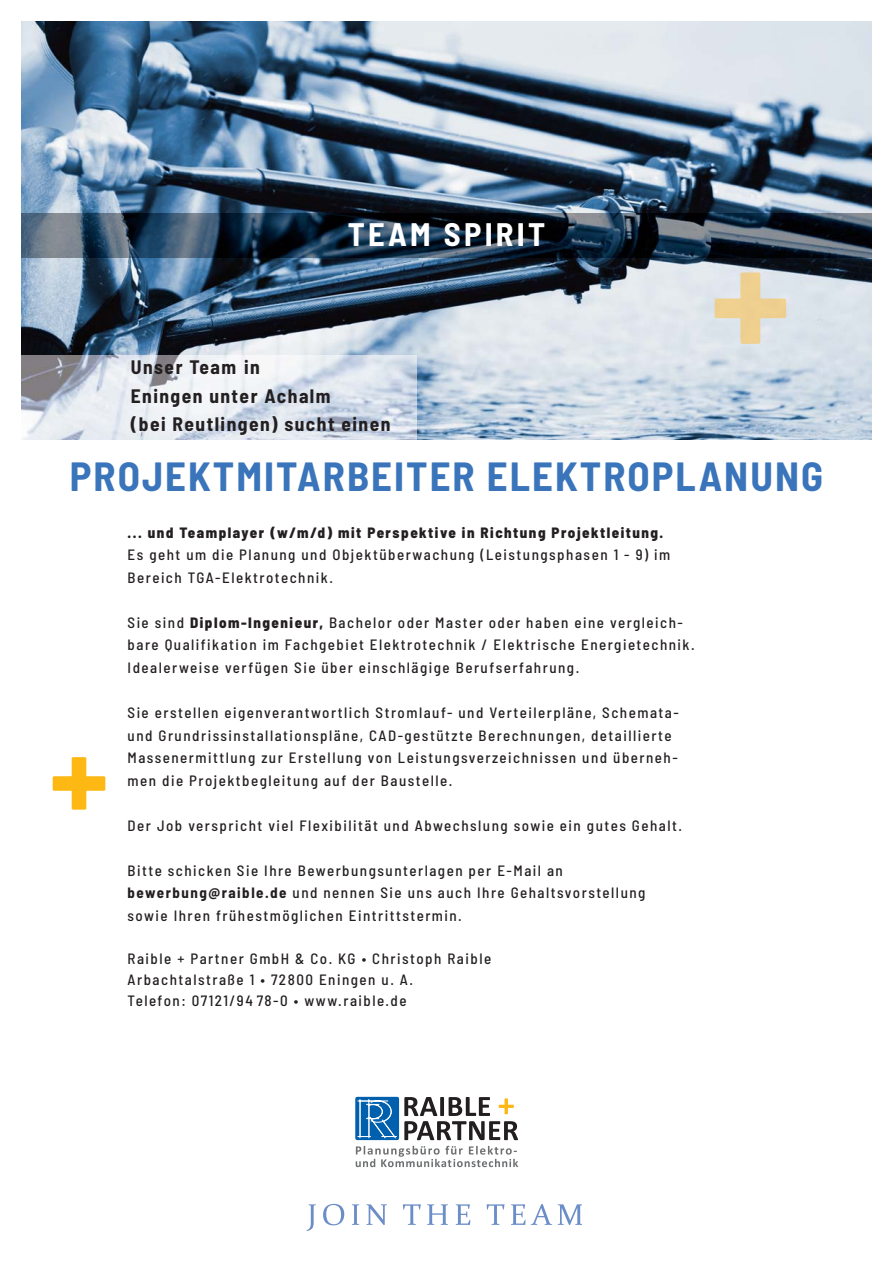
<style>
.page{position:relative;width:893px;height:1276px;background:#fff}
.page>*{position:absolute;margin:0;border:0;box-sizing:border-box;transform-origin:0 0}
.t1{font:700 semi-condensed 128.4px "Barlow";color:#fdb813}
.t2{font:700 semi-condensed 40.8px "Barlow";letter-spacing:.05em;color:#3a74ba}
.t3{font:700 semi-condensed 32.55px "Barlow";letter-spacing:.1em;color:#fff}
.t4{font:700 semi-condensed 19.5px/28.5px "Barlow";letter-spacing:.075em;color:#231f20}
.t5{font:500 semi-condensed 15px/22.5px "Barlow";letter-spacing:.1em;color:#231f20}
.t6{font:800 semi-condensed 15px "Barlow";letter-spacing:.1em;color:#231f20}
.s1{font-weight:800}
.s2{font-weight:700}
</style>
<div class="page">
<svg style="left:306px;top:1203px;width:164px;height:28px"></svg>
<img style="left:21px;top:21px;width:851px;height:418px">
<svg style="left:356px;top:1097px;width:162px;height:70px"></svg>
<img style="left:21px;top:214px;width:851px;height:43px">
<img style="left:21px;top:355px;width:396px;height:84px">
<img style="left:715px;top:272px;width:71px;height:71px">
<h3 class="t3" style="left:348px;top:223px;width:199px">TEAM SPIRIT</h3>
<h3 class="t4" style="left:131px;top:355px;width:261px">Unser Team in<br>Eningen unter Achalm<br>(bei Reutlingen) sucht einen</h3>
<h2 class="t2" style="left:70px;top:463px;width:755px">PROJEKTMITARBEITER ELEKTROPLANUNG</h2>
<p class="t6" style="left:128px;top:527px;width:537px">... und Teamplayer (w/m/d) mit Perspektive in Richtung Projektleitung.</p>
<p class="t5" style="left:128px;top:545px;width:544px">Es geht um die Planung und Objektüberwachung (Leistungsphasen 1 - 9) im<br>Bereich TGA-Elektrotechnik.</p>
<p class="t5" style="left:128px;top:613px;width:569px">Sie sind <span class="s1">Diplom-Ingenieur,</span> Bachelor oder Master oder haben eine vergleich&shy;bare Qualifikation im Fachgebiet Elektrotechnik / Elektrische Energietechnik.<br>Idealerweise verfügen Sie über einschlägige Berufserfahrung.</p>
<p class="t5" style="left:128px;top:703px;width:553px">Sie erstellen eigenverantwortlich Stromlauf- und Verteilerpläne, Schemata&shy;und Grundrissinstallationspläne, CAD-gestützte Berechnungen, detaillierte Massenermittlung zur Erstellung von Leistungsverzeichnissen und überneh&shy;men die Projektbegleitung auf der Baustelle.</p>
<p class="t5" style="left:128px;top:815px;width:556px">Der Job verspricht viel Flexibilität und Abwechslung sowie ein gutes Gehalt.</p>
<p class="t5" style="left:128px;top:860px;width:519px">Bitte schicken Sie Ihre Bewerbungsunterlagen per E-Mail an <span class="s2">bewerbung@raible.de</span> und nennen Sie uns auch Ihre Gehaltsvorstellung sowie Ihren frühestmöglichen Eintrittstermin.</p>
<p class="t5" style="left:128px;top:950px;width:365px;line-height:21px">Raible + Partner GmbH &amp; Co. KG • Christoph Raible<br>Arbachtalstraße 1 • 72800 Eningen u. A.<br>Telefon: 07121/94 78-0 • www.raible.de</p>
<h1 class="t1" style="left:49px;top:733px;width:61px">+</h1>
</div>
